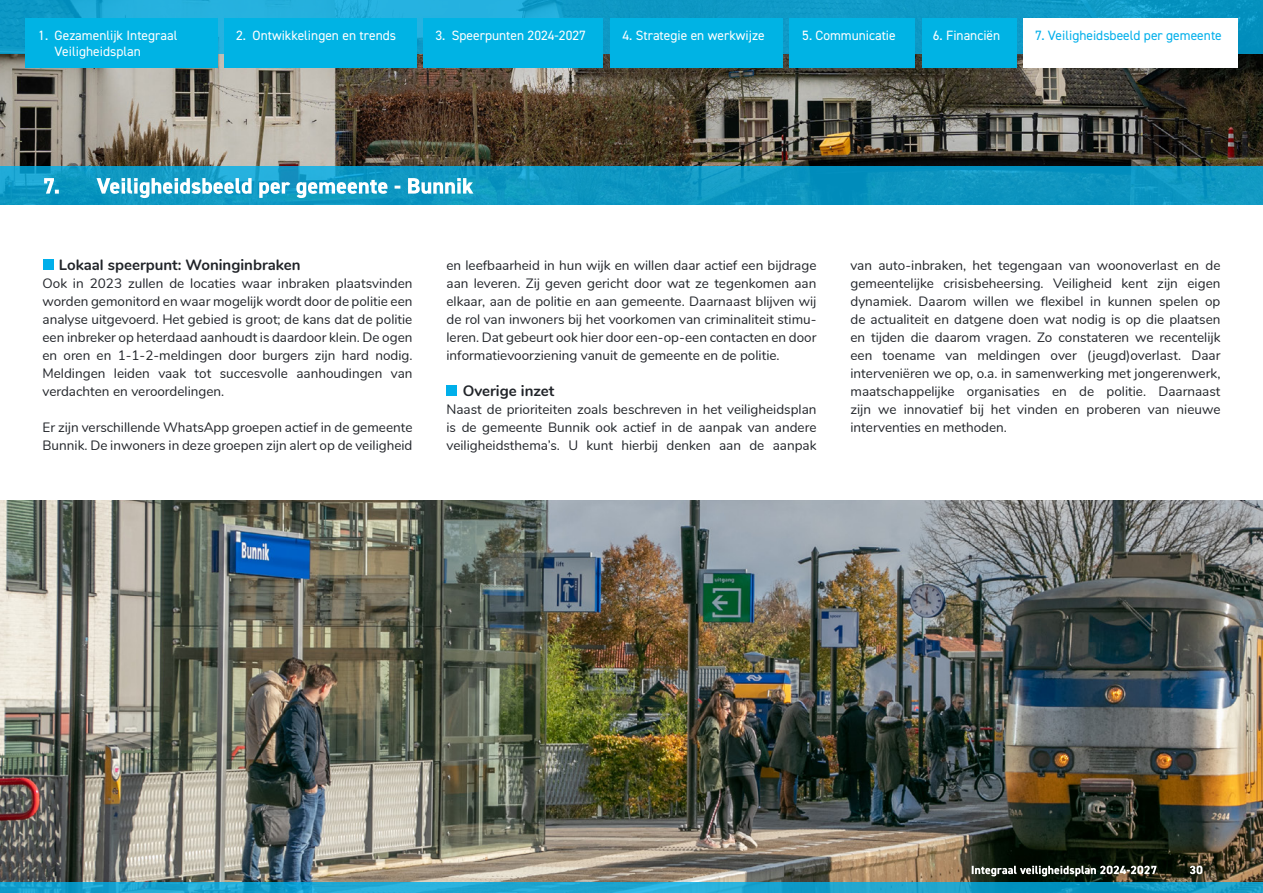
<style>
.page{position:relative;width:1263px;height:893px;background:#fff}
.page>*{position:absolute;margin:0;border:0;box-sizing:border-box;transform-origin:0 0}
.Titel_H3{font:700 15px "Nunito";color:#212429}
.Alinea_stijl{font:13.5px/18px "Nunito";color:#212429;text-align:justify}
.t1{font:13.5px "DIN2014";color:#fff}
.t2{font:13.5px "DIN2014";color:#00afea}
</style>
<div class="page">
<img style="left:0;top:54px;width:1263px;height:112px">
<img style="left:0;top:500px;width:1263px;height:382px">
<svg style="left:1190px;top:866px;width:12px;height:8px"></svg>
<svg style="left:972px;top:866px;width:184px;height:10px"></svg>
<svg style="left:0;top:882px;width:1263px;height:11px;background:#19a3ce"></svg>
<svg style="left:0;top:166px;width:1263px;height:38px;background:#0e97c2"></svg>
<svg style="left:44px;top:178px;width:429px;height:20px"></svg>
<div style="left:44px;top:259px;width:10px;height:11px;background:#00afea"></div>
<div style="left:446px;top:385px;width:11px;height:10px;background:#00afea"></div>
<svg style="left:0;top:0;width:1263px;height:54px;background:#14a0cd"></svg>
<div style="left:610px;top:18px;width:172px;height:50px;background:#00b3e4"></div>
<div style="left:789px;top:18px;width:126px;height:50px;background:#00b3e4"></div>
<div style="left:1023px;top:18px;width:215px;height:50px;background:#fff"></div>
<div style="left:922px;top:18px;width:94px;height:50px;background:#00b3e4"></div>
<div style="left:25px;top:18px;width:193px;height:50px;background:#00b3e4"></div>
<div style="left:225px;top:18px;width:192px;height:50px;background:#00b3e4"></div>
<div style="left:424px;top:18px;width:179px;height:50px;background:#00b3e4"></div>
<p class="t1" style="left:38px;top:27px;width:11px">1.</p>
<p class="t1" style="left:236px;top:27px;width:161px">2. Ontwikkelingen en trends</p>
<p class="t1" style="left:435px;top:27px;width:152px">3. Speerpunten 2024-2027</p>
<p class="t1" style="left:55px;top:27px;width:124px">Gezamenlijk Integraal</p>
<p class="t1" style="left:622px;top:27px;width:144px">4. Strategie en werkwijze</p>
<p class="t1" style="left:802px;top:27px;width:95px">5. Communicatie</p>
<p class="t1" style="left:933px;top:27px;width:69px">6. Financiën</p>
<p class="t2" style="left:1035px;top:27px;width:188px">7. Veiligheidsbeeld per gemeente</p>
<p class="t1" style="left:55px;top:43px;width:88px">Veiligheidsplan</p>
<p class="Titel_H3" style="left:59px;top:254px;width:243px">Lokaal speerpunt: Woninginbraken</p>
<p class="Alinea_stijl" style="left:43px;top:274px;width:371px">Ook in 2023 zullen de locaties waar inbraken plaatsvinden worden gemonitord en waar mogelijk wordt door de politie een analyse uitgevoerd. Het gebied is groot; de kans dat de politie een inbreker op heterdaad aanhoudt is daardoor klein. De ogen en oren en 1-1-2-meldingen door burgers zijn hard nodig.<br>Meldingen leiden vaak tot succesvolle aanhoudingen van verdachten en veroordelingen.</p>
<p class="Alinea_stijl" style="left:43px;top:418px;width:371px">Er zijn verschillende WhatsApp groepen actief in de gemeente<br>Bunnik. De inwoners in deze groepen zijn alert op de veiligheid</p>
<p class="Alinea_stijl" style="left:446px;top:256px;width:371px">en leefbaarheid in hun wijk en willen daar actief een bijdrage aan leveren. Zij geven gericht door wat ze tegenkomen aan elkaar, aan de politie en aan gemeente. Daarnaast blijven wij de rol van inwoners bij het voorkomen van criminaliteit stimu&shy;leren. Dat gebeurt ook hier door een-op-een contacten en door informatievoorziening vanuit de gemeente en de politie.</p>
<p class="Titel_H3" style="left:463px;top:380px;width:93px">Overige inzet</p>
<p class="Alinea_stijl" style="left:446px;top:400px;width:371px">Naast de prioriteiten zoals beschreven in het veiligheidsplan is de gemeente Bunnik ook actief in de aanpak van andere veiligheidsthema’s. U kunt hierbij denken aan de aanpak</p>
<p class="Alinea_stijl" style="left:850px;top:256px;width:371px">van auto-inbraken, het tegengaan van woonoverlast en de gemeentelijke crisisbeheersing. Veiligheid kent zijn eigen dynamiek. Daarom willen we flexibel in kunnen spelen op de actualiteit en datgene doen wat nodig is op die plaatsen en tijden die daarom vragen. Zo constateren we recentelijk een toename van meldingen over (jeugd)overlast. Daar interveniëren we op, o.a. in samenwerking met jongerenwerk, maatschappelijke organisaties en de politie. Daarnaast zijn we innovatief bij het vinden en proberen van nieuwe interventies en methoden.</p>
</div>
